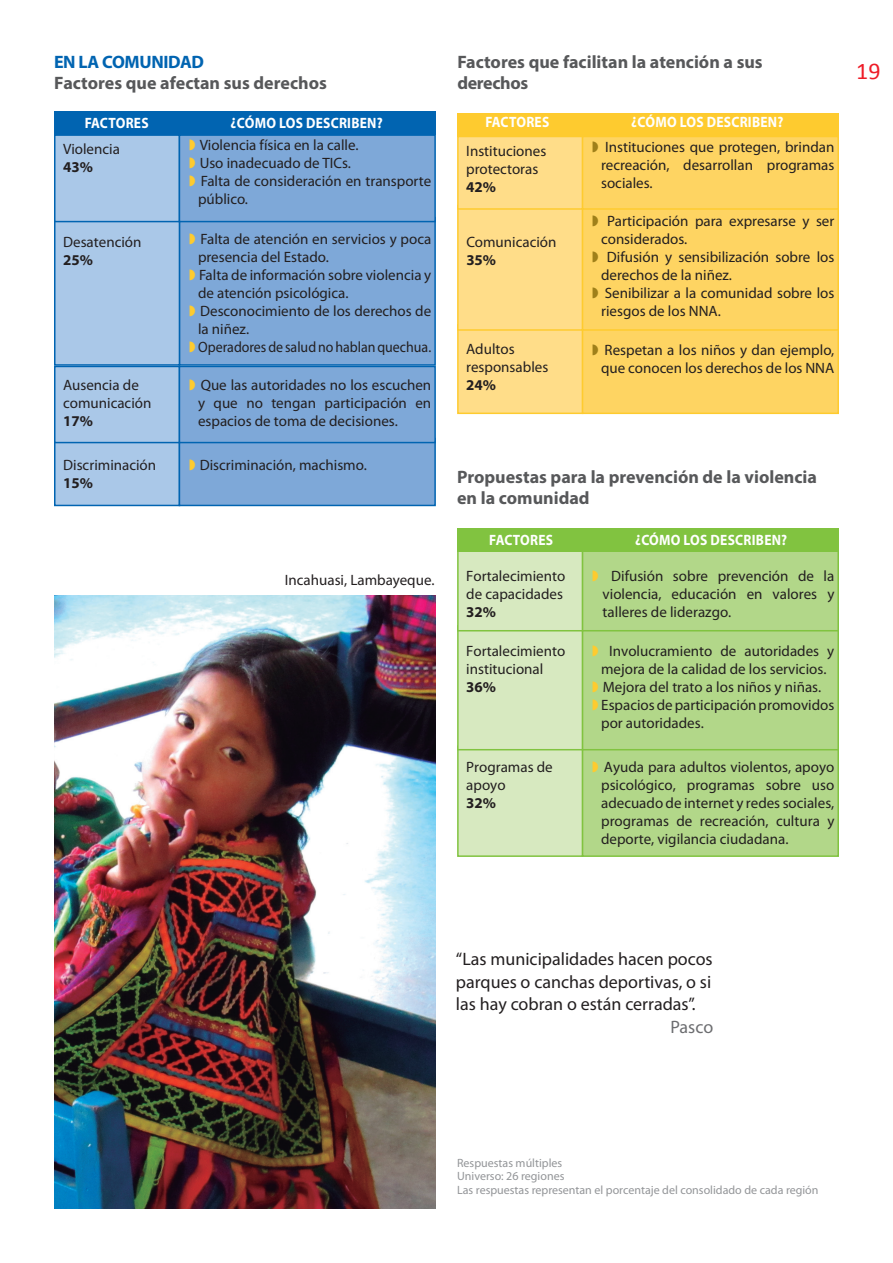
<style>
.page{position:relative;width:893px;height:1263px;background:#fff}
.page>*{position:absolute;margin:0;border:0;box-sizing:border-box;transform-origin:0 0}
.t1{font:24px "Calibri";color:#ee1c27}
.t2{font:700 18px/21.6px "Myriad Pro";color:#57585a}
.t3{font:18px/22.5px "Myriad Pro";color:#231f20;text-align:justify}
.t4{font:700 18px "Myriad Pro";letter-spacing:-.02em;color:#0164b1}
.t5{font:18px "Myriad Pro";letter-spacing:-.005em;color:#6c6d70}
.t6{font:15px/18px "Myriad Pro";color:#231f20}
.t7{font:700 15px "Myriad Pro";letter-spacing:.02em;color:#fff;scale:.9 1}
.t8{font:15px "Myriad Pro";color:#231f20;scale:.93 1}
.t9{font:700 15px "Myriad Pro";color:#231f20}
.t10{font:12px "Myriad Pro";color:#939598}
</style>
<div class="page">
<div style="left:457px;top:745px;width:126px;height:112px;background:#d7e9c0;border:2px solid #81c340"></div>
<div style="left:582px;top:745px;width:257px;height:112px;background:#b2d789;border:2px solid #81c340"></div>
<div style="left:457px;top:625px;width:126px;height:125px;background:#d7e9c0;border:2px solid #81c340"></div>
<div style="left:582px;top:625px;width:257px;height:125px;background:#b2d789;border:2px solid #81c340"></div>
<div style="left:457px;top:547px;width:126px;height:84px;background:#d7e9c0;border:2px solid #81c340"></div>
<div style="left:582px;top:547px;width:257px;height:84px;background:#b2d789;border:2px solid #81c340"></div>
<div style="left:457px;top:324px;width:126px;height:90px;background:#ffdd89;border:2px solid #fecb2f"></div>
<div style="left:582px;top:324px;width:257px;height:90px;background:#fed462;border:2px solid #fecb2f"></div>
<div style="left:457px;top:205px;width:126px;height:126px;background:#ffdd89;border:2px solid #fecb2f"></div>
<div style="left:582px;top:205px;width:257px;height:126px;background:#fed462;border:2px solid #fecb2f"></div>
<div style="left:54px;top:438px;width:126px;height:68px;background:#aac8e8;border:2px solid #0164b1"></div>
<div style="left:179px;top:438px;width:257px;height:68px;background:#7ea8d8;border:2px solid #0164b1"></div>
<div style="left:179px;top:217px;width:257px;height:149px;background:#7ea8d8;border:2px solid #0164b1"></div>
<div style="left:54px;top:217px;width:126px;height:149px;background:#aac8e8;border:2px solid #0164b1"></div>
<div style="left:54px;top:112px;width:382px;height:23px;background:#0164b1"></div>
<div style="left:457px;top:113px;width:382px;height:23px;background:#fecb2f"></div>
<div style="left:457px;top:528px;width:382px;height:24px;background:#81c340"></div>
<div style="left:54px;top:134px;width:126px;height:88px;background:#aac8e8;border:2px solid #0164b1"></div>
<div style="left:457px;top:136px;width:126px;height:74px;background:#ffdd89;border:2px solid #fecb2f"></div>
<div style="left:54px;top:366px;width:126px;height:77px;background:#aac8e8;border:2px solid #0164b1"></div>
<div style="left:179px;top:134px;width:257px;height:88px;background:#7ea8d8;border:2px solid #0164b1"></div>
<div style="left:582px;top:136px;width:257px;height:74px;background:#fed462;border:2px solid #fecb2f"></div>
<div style="left:179px;top:366px;width:257px;height:77px;background:#7ea8d8;border:2px solid #0164b1"></div>
<img style="left:54px;top:596px;width:382px;height:612px">
<p class="t4" style="left:54px;top:50px;width:152px">EN LA COMUNIDAD</p>
<p class="t2" style="left:54px;top:72px;width:274px">Factores que afectan sus derechos</p>
<p class="t2" style="left:457px;top:50px;width:307px">Factores que facilitan la atención a sus derechos</p>
<p class="t7" style="left:85px;top:113px;width:73px">FACTORES</p>
<p class="t7" style="left:231px;top:113px;width:171px">¿CÓMO LOS DESCRIBEN?</p>
<p class="t7" style="left:485px;top:112px;width:73px">FACTORES</p>
<p class="t7" style="left:631px;top:112px;width:171px">¿CÓMO LOS DESCRIBEN?</p>
<p class="t6" style="left:63px;top:140px;width:58px">Violencia</p>
<p class="t9" style="left:63px;top:157px;width:31px">43%</p>
<p class="t6" style="left:63px;top:233px;width:80px">Desatención</p>
<p class="t9" style="left:63px;top:250px;width:31px">25%</p>
<p class="t6" style="left:63px;top:376px;width:90px">Ausencia de comunicación</p>
<p class="t9" style="left:63px;top:411px;width:31px">17%</p>
<p class="t6" style="left:63px;top:456px;width:94px">Discriminación</p>
<p class="t9" style="left:63px;top:473px;width:31px">15%</p>
<p class="t6" style="left:200px;top:136px;width:160px">Violencia física en la calle.</p>
<p class="t6" style="left:200px;top:154px;width:153px">Uso inadecuado de TICs.</p>
<p class="t6" style="left:198px;top:172px;width:235px">Falta de consideración en transporte público.</p>
<p class="t6" style="left:198px;top:229px;width:235px">Falta de atención en servicios y poca presencia del Estado.</p>
<p class="t6" style="left:198px;top:265px;width:235px">Falta de información sobre violencia y de atención psicológica.</p>
<p class="t6" style="left:198px;top:301px;width:235px">Desconocimiento de los derechos de la niñez.</p>
<p class="t8" style="left:198px;top:337px;width:252px">Operadores de salud no hablan quechua.</p>
<p class="t6" style="left:198px;top:376px;width:235px;text-align:justify">Que las autoridades no los escuchen y que no tengan participación en espacios de toma de decisiones.</p>
<p class="t6" style="left:200px;top:456px;width:169px">Discriminación, machismo.</p>
<p class="t6" style="left:285px;top:570px;width:151px">Incahuasi, Lambayeque.</p>
<p class="t6" style="left:466px;top:142px;width:81px">Instituciones protectoras</p>
<p class="t9" style="left:466px;top:178px;width:31px">42%</p>
<p class="t6" style="left:466px;top:232px;width:92px">Comunicación</p>
<p class="t9" style="left:466px;top:250px;width:31px">35%</p>
<p class="t6" style="left:466px;top:340px;width:84px">Adultos responsables</p>
<p class="t9" style="left:466px;top:376px;width:31px">24%</p>
<p class="t6" style="left:601px;top:137px;width:235px;text-align:justify">Instituciones que protegen, brindan recreación, desarrollan programas sociales.</p>
<p class="t6" style="left:601px;top:212px;width:235px;text-indent:6px">Participación para expresarse y ser considerados.</p>
<p class="t6" style="left:601px;top:248px;width:235px;text-indent:6px">Difusión y sensibilización sobre los derechos de la niñez.</p>
<p class="t6" style="left:601px;top:284px;width:235px">Senibilizar a la comunidad sobre los riesgos de los NNA.</p>
<p class="t6" style="left:601px;top:340px;width:235px">Respetan a los niños y dan ejemplo, que conocen los derechos de los NNA</p>
<p class="t2" style="left:457px;top:466px;width:361px;line-height:21px">Propuestas para la prevención de la violencia en la comunidad</p>
<p class="t7" style="left:489px;top:530px;width:73px">FACTORES</p>
<p class="t7" style="left:635px;top:530px;width:171px">¿CÓMO LOS DESCRIBEN?</p>
<p class="t6" style="left:466px;top:567px;width:100px">Fortalecimiento de capacidades</p>
<p class="t9" style="left:466px;top:602px;width:31px">32%</p>
<p class="t6" style="left:603px;top:567px;width:233px;text-align:justify;text-indent:9px">Difusión sobre prevención de la violencia, educación en valores y talleres de liderazgo.</p>
<p class="t6" style="left:466px;top:641px;width:100px">Fortalecimiento institucional</p>
<p class="t9" style="left:466px;top:677px;width:31px">36%</p>
<p class="t6" style="left:601px;top:641px;width:235px;text-align:center">Involucramiento de autoridades y mejora de la calidad de los servicios.</p>
<p class="t6" style="left:603px;top:677px;width:220px">Mejora del trato a los niños y niñas.</p>
<p class="t6" style="left:601px;top:695px;width:235px">Espacios de participación promovidos por autoridades.</p>
<p class="t6" style="left:466px;top:757px;width:88px">Programas de apoyo</p>
<p class="t9" style="left:466px;top:793px;width:31px">32%</p>
<p class="t6" style="left:601px;top:757px;width:235px;text-align:justify">Ayuda para adultos violentos, apoyo psicológico, programas sobre uso adecuado de internet y redes sociales, programas de recreación, cultura y deporte, vigilancia ciudadana.</p>
<h1 class="t1" style="left:856px;top:56px;width:26px">19</h1>
<p class="t3" style="left:456px;top:947px;width:258px">“Las municipalidades hacen pocos parques o canchas deportivas, o si las hay cobran o están cerradas”.</p>
<p class="t5" style="left:670px;top:1015px;width:44px">Pasco</p>
<p class="t10" style="left:457px;top:1155px;width:107px">Respuestas múltiples</p>
<p class="t10" style="left:457px;top:1169px;width:109px">Universo: 26 regiones</p>
<p class="t10" style="left:457px;top:1182px;width:363px">Las respuestas representan el porcentaje del consolidado de cada región</p>
</div>
